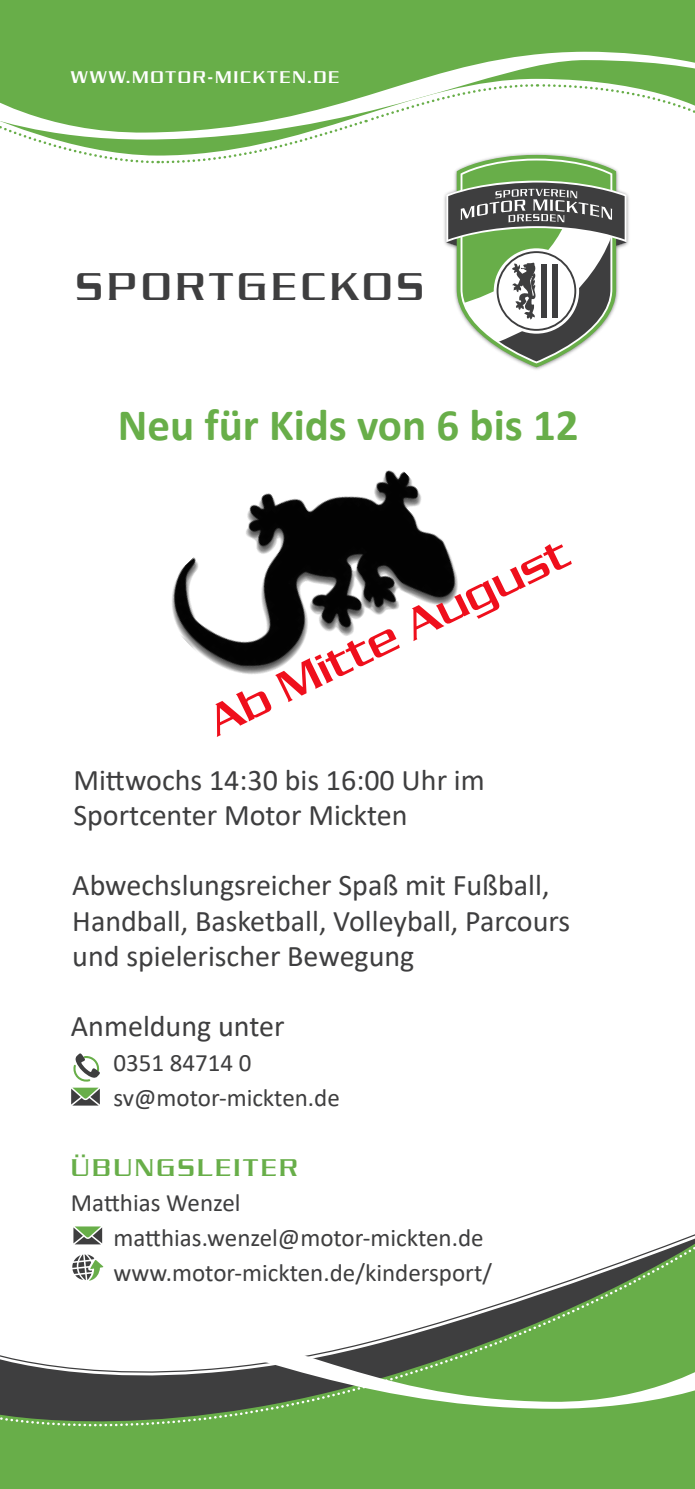
<style>
.page{position:relative;width:695px;height:1489px;background:#fff}
.page>*{position:absolute;margin:0;border:0;box-sizing:border-box;transform-origin:0 0}
.Fließtext{font:700 45px "Calibri";color:#68ae49}
.Fließtext-2{font:45px "Dungeon";color:#ef0f1c}
.Fließtext-3{font:40px "Dungeon";letter-spacing:.1em;color:#3e3e3f}
.Fließtext-4{font:30px/35px "Calibri";color:#3e3e3f}
.Fließtext-5{font:25px "Calibri";color:#3e3e3f}
.Text{font:25px "Calibri";color:#3e3e3f}
.ZW_Grün{font:25px "Dungeon";letter-spacing:.1em;color:#68ae49}
.Domain{font:17.5px "Dungeon";letter-spacing:.1em;color:#fff}
</style>
<div class="page">
<div style="left:0;top:0;width:694px;height:51px;background:#68ae49"></div>
<svg style="left:0;top:51px;width:694px;height:32px;background:#7db962"></svg>
<svg style="left:0;top:83px;width:695px;height:284px"></svg>
<div style="left:0;top:1408px;width:694px;height:80px;background:#68ae49"></div>
<svg style="left:447px;top:1234px;width:247px;height:86px"></svg>
<svg style="left:0;top:1408px;width:380px;height:39px;background:#639c4a"></svg>
<svg style="left:0;top:1320px;width:694px;height:88px"></svg>
<svg style="left:73px;top:1226px;width:29px;height:18px"></svg>
<svg style="left:72px;top:1254px;width:31px;height:26px"></svg>
<svg style="left:71px;top:1053px;width:29px;height:52px"></svg>
<img style="left:172px;top:470px;width:286px;height:204px">
<p class="Domain" style="left:71px;top:66px;width:270px">WWW.MOTOR-MICKTEN.DE</p>
<p class="Fließtext-3" style="left:76px;top:263px;width:349px">SPORTGECKOS</p>
<p class="Fließtext" style="left:118px;top:393px;width:462px">Neu für Kids von 6 bis 12</p>
<p class="Fließtext-2" style="left:199px;top:699px;width:396px;rotate:-26deg">Ab Mitte August</p>
<p class="Fließtext-4" style="left:73px;top:762px;width:413px">Mittwochs 14:30 bis 16:00 Uhr im</p>
<p class="Fließtext-4" style="left:73px;top:797px;width:335px">Sportcenter Motor Mickten</p>
<p class="Fließtext-4" style="left:72px;top:867px;width:499px">Abwechslungsreicher Spaß mit Fußball,<br>Handball, Basketball, Volleyball, Parcours und spielerischer Bewegung</p>
<p class="Fließtext-4" style="left:71px;top:1007px;width:215px">Anmeldung unter</p>
<p class="Text" style="left:113px;top:1044px;width:140px">0351 84714 0</p>
<p class="Text" style="left:113px;top:1079px;width:228px">sv@motor-mickten.de</p>
<p class="ZW_Grün" style="left:71px;top:1152px;width:228px">ÜBUNGSLEITER</p>
<p class="Fließtext-5" style="left:71px;top:1184px;width:171px">Matthias Wenzel</p>
<p class="Fließtext-5" style="left:113px;top:1219px;width:371px">matthias.wenzel@motor-mickten.de</p>
<p class="Fließtext-5" style="left:113px;top:1254px;width:380px">www.motor-mickten.de/kindersport/</p>
</div>
